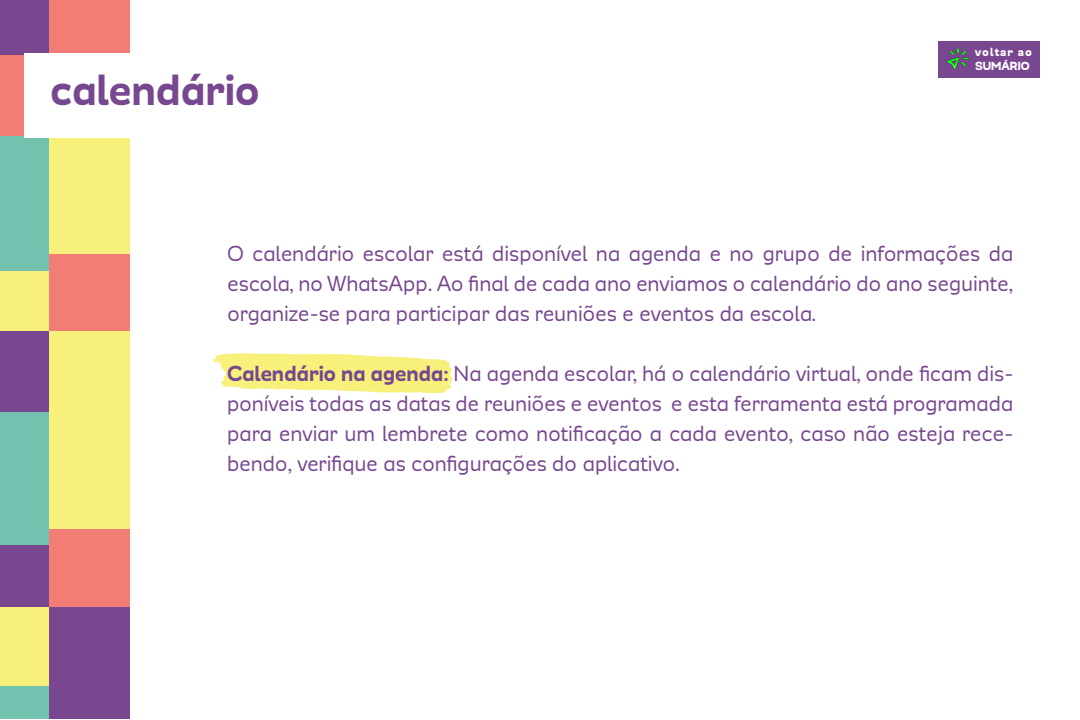
<style>
.page{position:relative;width:1080px;height:720px;background:#fff}
.page>*{position:absolute;margin:0;border:0;box-sizing:border-box;transform-origin:0 0}
.t1{font:800 50px "Modernica";letter-spacing:-.015em;color:#77478f}
.t2{font:25px/30px "Modernica";letter-spacing:-.01em;color:#77478f;text-align:justify}
.t3{font:900 13.5px/14px "Modernica";letter-spacing:.04em;color:#fff}
.s1{font-weight:800}
</style>
<div class="page">
<div style="left:49px;top:55px;width:81px;height:199px;background:#f7f07a"></div>
<div style="left:49px;top:0;width:81px;height:55px;background:#f27d75"></div>
<div style="left:0;top:135px;width:49px;height:136px;background:#73c2b0"></div>
<div style="left:0;top:0;width:49px;height:55px;background:#78478f"></div>
<div style="left:0;top:55px;width:49px;height:80px;background:#f27d75"></div>
<div style="left:49px;top:254px;width:81px;height:77px;background:#f27d75"></div>
<div style="left:0;top:271px;width:49px;height:60px;background:#f7f07a"></div>
<div style="left:49px;top:331px;width:81px;height:199px;background:#f7f07a"></div>
<div style="left:0;top:331px;width:49px;height:82px;background:#78478f"></div>
<div style="left:0;top:413px;width:49px;height:133px;background:#73c2b0"></div>
<div style="left:49px;top:530px;width:81px;height:77px;background:#f27d75"></div>
<div style="left:0;top:546px;width:49px;height:61px;background:#78478f"></div>
<div style="left:0;top:607px;width:49px;height:79px;background:#f7f07a"></div>
<div style="left:0;top:686px;width:49px;height:33px;background:#73c2b0"></div>
<div style="left:49px;top:607px;width:81px;height:112px;background:#78478f"></div>
<div style="left:24px;top:53px;width:224px;height:84px;background:#fff"></div>
<svg style="left:212px;top:353px;width:241px;height:40px"></svg>
<div style="left:939px;top:41px;width:101px;height:37px;background:#78478f"></div>
<svg style="left:938px;top:41px;width:31px;height:30px"></svg>
<h1 class="t1" style="left:50px;top:67px;width:212px">calendário</h1>
<p class="t3" style="left:975px;top:45px;width:59px">voltar ao<br>SUMÁRIO</p>
<p class="t2" style="left:227px;top:239px;width:788px">O calendário escolar está disponível na agenda e no grupo de informações da escola, no WhatsApp. Ao final de cada ano enviamos o calendário do ano seguinte, organize-se para participar das reuniões e eventos da escola.</p>
<p class="t2" style="left:227px;top:359px;width:788px"><span class="s1">Calendário na agenda:</span> Na agenda escolar, há o calendário virtual, onde ficam dis&shy;poníveis todas as datas de reuniões e eventos e esta ferramenta está programada para enviar um lembrete como notificação a cada evento, caso não esteja rece&shy;bendo, verifique as configurações do aplicativo.</p>
</div>
